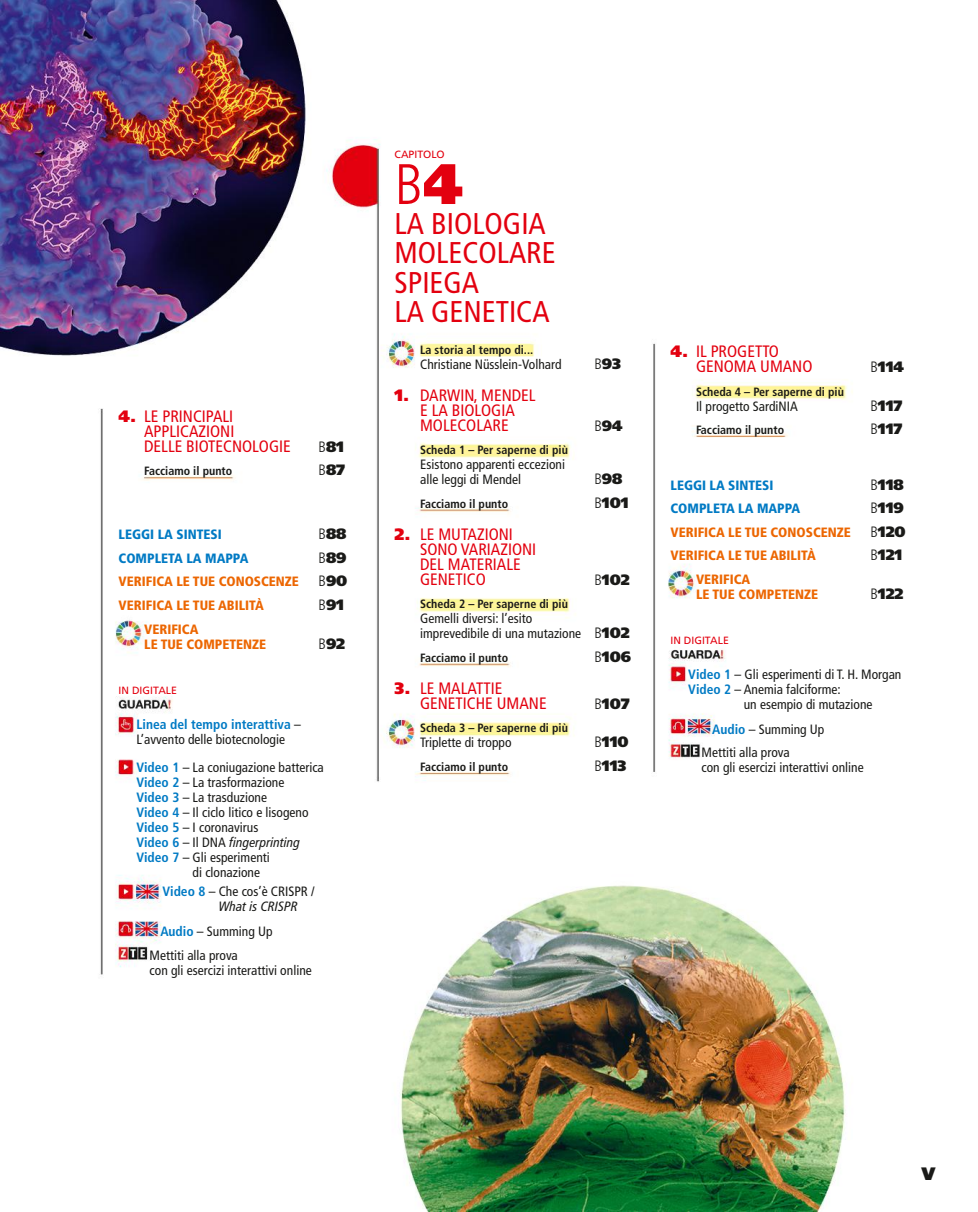
<style>
.page{position:relative;width:978px;height:1212px;background:#fff}
.page>*{position:absolute;margin:0;border:0;box-sizing:border-box;transform-origin:0 0}
.t1{font:300 condensed 57px "Frutiger LT Std";color:#e3000f}
.t2{font:condensed 30px/29.2px "Frutiger LT Pro";color:#e3000f}
.t3{font:900 18px "Frutiger LT Std";color:#1a1a18}
.t4{font:condensed 16.5px/15px "Frutiger LT Pro";color:#e3000f}
.t5{font:900 15px "Frutiger LT Std";color:#1a1a18}
.t6{font:condensed 13.5px/15px "Frutiger LT Pro";color:#1a1a18}
.t7{font:900 condensed 13.5px/15px "Frutiger LT Std";color:#ec6602}
.t8{font:900 condensed 13.5px "Frutiger LT Std";color:#007ac4}
.t9{font:italic condensed 13.5px "Frutiger LT Pro";letter-spacing:.005em;color:#1a1a18}
.t10{font:700 condensed 13.5px "Frutiger LT Std";color:#007ac4}
.t11{font:700 condensed 12px "Frutiger LT Std";color:#1a1a18}
.t12{font:10.5px "Frutiger LT Std";color:#e3000f}
.s1{font-family:"Frutiger LT Std";font-weight:900;font-stretch:normal}
.s2{font-weight:300;font-stretch:condensed}
.s3{font-family:"Frutiger LT Pro";font-weight:400;color:#1a1a18}
.s4{font-family:"Frutiger LT Std";font-weight:700;color:#007ac4}
.s5{font-family:"Frutiger LT Std";font-weight:700;font-style:normal;color:#007ac4}
.s6{font-style:normal}
.s7{font-style:italic}
.s8{font-weight:900;font-stretch:normal}
.s9{font-family:"Frutiger LT Std";font-weight:300;font-size:15px}
.s10{font-family:"Frutiger LT Std";font-weight:900;font-stretch:normal;font-size:15px}
</style>
<div class="page">
<img style="left:0;top:0;width:853px;height:1212px">
<p class="t4" style="left:144px;top:410px;width:148px;text-indent:-26px"><span class="s1">4.</span> LE PRINCIPALI<br>APPLICAZIONI<br>DELLE BIOTECNOLOGIE</p>
<p class="t5" style="left:319px;top:438px;width:27px"><span class="s2">B</span>81</p>
<p class="t11" style="left:144px;top:466px;width:90px">Facciamo il punto</p>
<p class="t5" style="left:319px;top:461px;width:28px"><span class="s2">B</span>87</p>
<p class="t8" style="left:119px;top:527px;width:105px">LEGGI LA SINTESI</p>
<p class="t5" style="left:319px;top:525px;width:30px"><span class="s2">B</span>88</p>
<p class="t8" style="left:119px;top:550px;width:131px">COMPLETA LA MAPPA</p>
<p class="t5" style="left:319px;top:549px;width:30px"><span class="s2">B</span>89</p>
<p class="t7" style="left:119px;top:574px;width:182px">VERIFICA LE TUE CONOSCENZE</p>
<p class="t5" style="left:319px;top:572px;width:30px"><span class="s2">B</span>90</p>
<p class="t7" style="left:119px;top:598px;width:147px">VERIFICA LE TUE ABILITÀ</p>
<p class="t5" style="left:319px;top:596px;width:27px"><span class="s2">B</span>91</p>
<p class="t7" style="left:144px;top:621px;width:124px">VERIFICA<br>LE TUE COMPETENZE</p>
<p class="t5" style="left:319px;top:634px;width:28px"><span class="s2">B</span>92</p>
<p class="t12" style="left:119px;top:684px;width:60px">IN DIGITALE</p>
<p class="t10" style="left:137px;top:718px;width:166px">Linea del tempo interattiva <span class="s3">–</span></p>
<p class="t6" style="left:136px;top:726px;width:189px;line-height:28px">L’avvento delle biotecnologie<br><span class="s4">Video 1</span> – La coniugazione batterica</p>
<p class="t6" style="left:136px;top:775px;width:150px"><span class="s4">Video 2</span> – La trasformazione</p>
<p class="t6" style="left:136px;top:790px;width:132px"><span class="s4">Video 3</span> – La trasduzione</p>
<p class="t6" style="left:136px;top:805px;width:174px"><span class="s4">Video 4</span> – Il ciclo litico e lisogeno</p>
<p class="t6" style="left:136px;top:820px;width:124px"><span class="s4">Video 5</span> – I coronavirus</p>
<p class="t9" style="left:136px;top:834px;width:165px"><span class="s5">Video 6</span> <span class="s6">– Il DNA</span> fingerprinting</p>
<p class="t6" style="left:136px;top:850px;width:135px"><span class="s4">Video 7</span> – Gli esperimenti</p>
<p class="t6" style="left:193px;top:865px;width:69px">di clonazione</p>
<p class="t6" style="left:219px;top:885px;width:97px;text-indent:-56px"><span class="s4">Video 8</span> – Che cos’è CRISPR /<br><span class="s7">What is CRISPR</span></p>
<p class="t6" style="left:150px;top:921px;width:124px;line-height:23.5px;text-indent:11px"><span class="s4">Audio</span> – Summing Up<br>Mettiti alla prova</p>
<p class="t6" style="left:150px;top:963px;width:164px">con gli esercizi interattivi online</p>
<p class="t12" style="left:395px;top:148px;width:52px">CAPITOLO</p>
<h1 class="t1" style="left:395px;top:151px;width:70px">B<span class="s8">4</span></h1>
<h2 class="t2" style="left:395px;top:211px;width:163px">LA BIOLOGIA<br>MOLECOLARE<br>SPIEGA<br>LA GENETICA</h2>
<p class="t11" style="left:420px;top:345px;width:115px">La storia al tempo di...</p>
<p class="t6" style="left:420px;top:358px;width:143px">Christiane Nüsslein-Volhard</p>
<p class="t5" style="left:594px;top:355px;width:28px"><span class="s2">B</span>93</p>
<p class="t4" style="left:395px;top:389px;width:143px;text-align:center"><span class="s1">1.</span> DARWIN, MENDEL<br>E LA BIOLOGIA<br>MOLECOLARE</p>
<p class="t5" style="left:594px;top:417px;width:30px"><span class="s2">B</span>94</p>
<p class="t11" style="left:420px;top:445px;width:149px">Scheda 1 – Per saperne di più</p>
<p class="t6" style="left:420px;top:458px;width:146px">Esistono apparenti eccezioni alle leggi di Mendel</p>
<p class="t5" style="left:594px;top:470px;width:30px"><span class="s2">B</span>98</p>
<p class="t11" style="left:420px;top:499px;width:90px">Facciamo il punto</p>
<p class="t5" style="left:594px;top:494px;width:36px"><span class="s2">B</span>101</p>
<p class="t4" style="left:420px;top:528px;width:118px;text-indent:-26px"><span class="s1">2.</span> LE MUTAZIONI<br>SONO VARIAZIONI<br>DEL MATERIALE<br>GENETICO</p>
<p class="t5" style="left:594px;top:571px;width:37px"><span class="s2">B</span>102</p>
<p class="t11" style="left:420px;top:599px;width:149px">Scheda 2 – Per saperne di più</p>
<p class="t6" style="left:420px;top:612px;width:211px">Gemelli diversi: l’esito<br>imprevedibile di una mutazione <span class="s9">B</span><span class="s10">102</span></p>
<p class="t11" style="left:420px;top:653px;width:90px">Facciamo il punto</p>
<p class="t5" style="left:594px;top:648px;width:38px"><span class="s2">B</span>106</p>
<p class="t4" style="left:420px;top:682px;width:128px;text-indent:-26px"><span class="s1">3.</span> LE MALATTIE<br>GENETICHE UMANE</p>
<p class="t5" style="left:594px;top:695px;width:37px"><span class="s2">B</span>107</p>
<p class="t11" style="left:420px;top:723px;width:149px">Scheda 3 – Per saperne di più</p>
<p class="t6" style="left:420px;top:736px;width:93px">Triplette di troppo</p>
<p class="t5" style="left:594px;top:733px;width:36px"><span class="s2">B</span>110</p>
<p class="t11" style="left:420px;top:762px;width:90px">Facciamo il punto</p>
<p class="t5" style="left:594px;top:757px;width:33px"><span class="s2">B</span>113</p>
<p class="t4" style="left:696px;top:345px;width:118px;text-indent:-26px"><span class="s1">4.</span> IL PROGETTO<br>GENOMA UMANO</p>
<p class="t5" style="left:870px;top:358px;width:35px"><span class="s2">B</span>114</p>
<p class="t11" style="left:696px;top:386px;width:149px">Scheda 4 – Per saperne di più</p>
<p class="t6" style="left:696px;top:399px;width:103px">Il progetto SardiNIA</p>
<p class="t5" style="left:870px;top:397px;width:33px"><span class="s2">B</span>117</p>
<p class="t11" style="left:696px;top:425px;width:90px">Facciamo il punto</p>
<p class="t5" style="left:870px;top:420px;width:33px"><span class="s2">B</span>117</p>
<p class="t8" style="left:671px;top:477px;width:105px">LEGGI LA SINTESI</p>
<p class="t5" style="left:870px;top:476px;width:35px"><span class="s2">B</span>118</p>
<p class="t8" style="left:671px;top:500px;width:131px">COMPLETA LA MAPPA</p>
<p class="t5" style="left:870px;top:499px;width:35px"><span class="s2">B</span>119</p>
<p class="t7" style="left:671px;top:524px;width:182px">VERIFICA LE TUE CONOSCENZE</p>
<p class="t5" style="left:870px;top:523px;width:37px"><span class="s2">B</span>120</p>
<p class="t7" style="left:671px;top:548px;width:147px">VERIFICA LE TUE ABILITÀ</p>
<p class="t5" style="left:870px;top:546px;width:33px"><span class="s2">B</span>121</p>
<p class="t7" style="left:696px;top:571px;width:124px">VERIFICA<br>LE TUE COMPETENZE</p>
<p class="t5" style="left:870px;top:585px;width:35px"><span class="s2">B</span>122</p>
<p class="t12" style="left:671px;top:634px;width:60px">IN DIGITALE</p>
<p class="t6" style="left:688px;top:667px;width:215px"><span class="s4">Video 1</span> – Gli esperimenti di T. H. Morgan</p>
<p class="t6" style="left:688px;top:682px;width:154px"><span class="s4">Video 2</span> – Anemia falciforme:</p>
<p class="t6" style="left:744px;top:697px;width:130px">un esempio di mutazione</p>
<p class="t6" style="left:701px;top:718px;width:124px;line-height:23.5px;text-indent:11px"><span class="s4">Audio</span> – Summing Up<br>Mettiti alla prova</p>
<p class="t6" style="left:701px;top:761px;width:164px">con gli esercizi interattivi online</p>
<h3 class="t3" style="left:921px;top:1163px;width:16px">V</h3>
</div>
